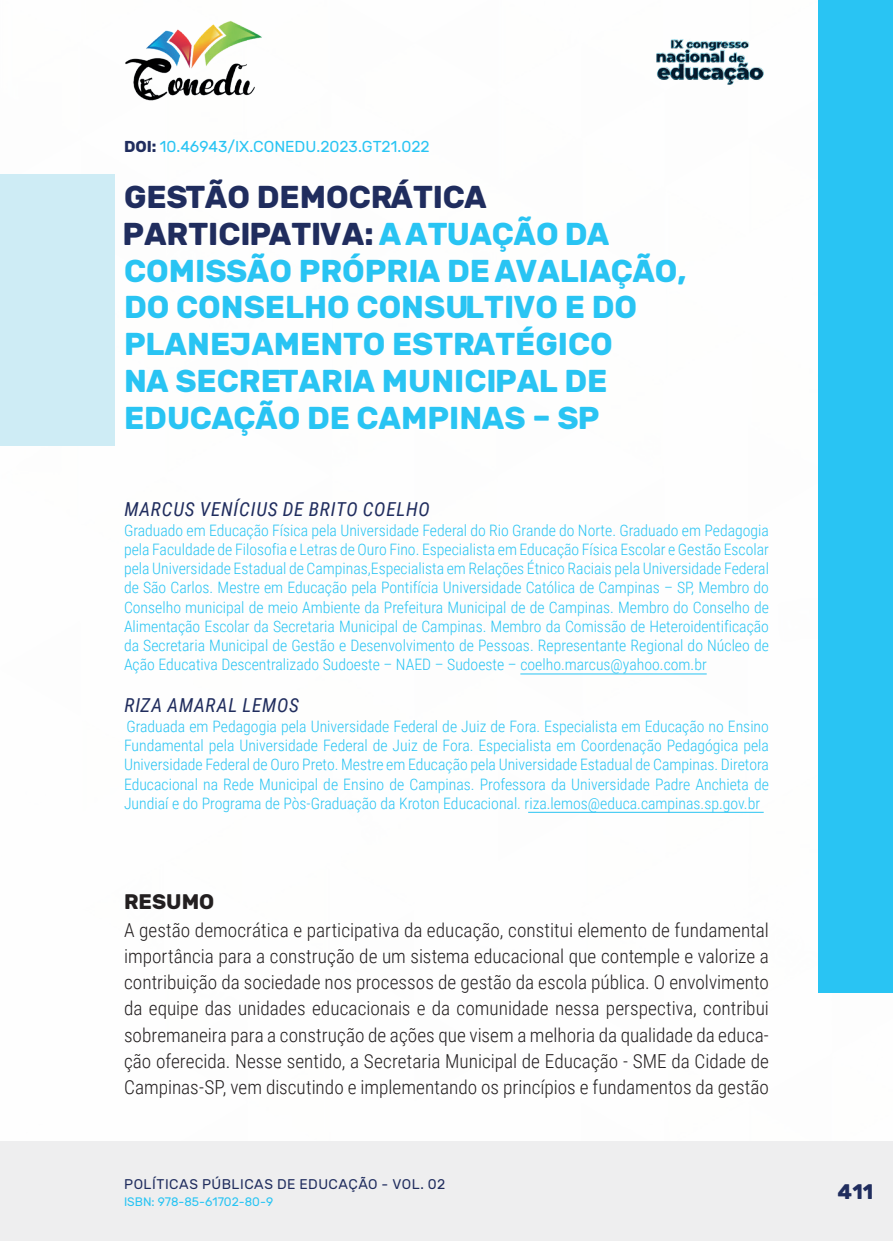
<style>
.page{position:relative;width:893px;height:1241px;background:#fff}
.page>*{position:absolute;margin:0;border:0;box-sizing:border-box;transform-origin:0 0}
._1_TITULO{font:700 31.5px/36.8px "Rubik";color:#29c4f3}
._4_RESUMO{font:700 21px "Rubik";color:#231f20}
.t1{font:700 21px "Rubik";color:#202d5e}
._5_CORPO_RESUMO{font:300 19.25px/26.2px "Roboto Condensed";color:#231f20;text-align:justify}
._2_AUTOR{font:italic 19.25px "Roboto Condensed";letter-spacing:.04em;color:#202d5e}
._3_FORMAÇÃO{font:300 15.75px/19.2px "Roboto Condensed";color:#29c4f3;text-align:justify}
._0_DOI{font:15.75px "Rubik";color:#29c4f3}
.t2{font:14px "Rubik";letter-spacing:.035em;color:#202d5e}
.t3{font:12.25px "Rubik";color:#29c4f3}
.s1{font-weight:700;color:#202d5e}
.s2{color:#202d5e}
</style>
<div class="page">
<div style="left:0;top:1141px;width:893px;height:99px;background:#eeeeef"></div>
<div style="left:819px;top:0;width:74px;height:992px;background:#29c4f3"></div>
<img style="left:125px;top:20px;width:137px;height:81px">
<img style="left:656px;top:39px;width:108px;height:46px">
<div style="left:0;top:174px;width:114px;height:272px;background:#ceecf5"></div>
<hr style="left:520px;top:673px;width:187px;height:1px;background:#29c4f3">
<hr style="left:528px;top:811px;width:236px;height:1px;background:#29c4f3">
<p class="_0_DOI" style="left:124px;top:138px;width:307px"><span class="s1">DOI:</span> 10.46943/IX.CONEDU.2023.GT21.022</p>
<p class="_1_TITULO" style="left:122px;top:180px;width:565px"><span class="s2">GESTÃO DEMOCRÁTICA<br>PARTICIPATIVA:</span> A ATUAÇÃO DA<br>COMISSÃO PRÓPRIA DE AVALIAÇÃO,<br>DO CONSELHO CONSULTIVO E DO<br>PLANEJAMENTO ESTRATÉGICO<br>NA SECRETARIA MUNICIPAL DE<br>EDUCAÇÃO DE CAMPINAS – SP</p>
<p class="_2_AUTOR" style="left:124px;top:496px;width:307px">MARCUS VENÍCIUS DE BRITO COELHO</p>
<p class="_3_FORMAÇÃO" style="left:124px;top:519px;width:646px">Graduado em Educação Física pela Universidade Federal do Rio Grande do Norte. Graduado em Pedagogia pela Faculdade de Filosofia e Letras de Ouro Fino. Especialista em Educação Física Escolar e Gestão Escolar pela Universidade Estadual de Campinas,Especialista em Relações Étnico Raciais pela Universidade Federal de São Carlos. Mestre em Educação pela Pontifícia Universidade Católica de Campinas – SP, Membro do Conselho municipal de meio Ambiente da Prefeitura Municipal de de Campinas. Membro do Conselho de Alimentação Escolar da Secretaria Municipal de Campinas. Membro da Comissão de Heteroidentificação da Secretaria Municipal de Gestão e Desenvolvimento de Pessoas. Representante Regional do Núcleo de Ação Educativa Descentralizado Sudoeste – NAED – Sudoeste – coelho.marcus@yahoo.com.br</p>
<p class="_2_AUTOR" style="left:124px;top:692px;width:176px">RIZA AMARAL LEMOS</p>
<p class="_3_FORMAÇÃO" style="left:124px;top:715px;width:646px">Graduada em Pedagogia pela Universidade Federal de Juiz de Fora. Especialista em Educação no Ensino Fundamental pela Universidade Federal de Juiz de Fora. Especialista em Coordenação Pedagógica pela Universidade Federal de Ouro Preto. Mestre em Educação pela Universidade Estadual de Campinas. Diretora Educacional na Rede Municipal de Ensino de Campinas. Professora da Universidade Padre Anchieta de Jundiaí e do Programa de Pòs-Graduação da Kroton Educacional. riza.lemos@educa.campinas.sp.gov.br</p>
<p class="_4_RESUMO" style="left:124px;top:888px;width:92px">RESUMO</p>
<p class="_5_CORPO_RESUMO" style="left:124px;top:915px;width:646px">A gestão democrática e participativa da educação, constitui elemento de fundamental importância para a construção de um sistema educacional que contemple e valorize a contribuição da sociedade nos processos de gestão da escola pública. O envolvimento da equipe das unidades educacionais e da comunidade nessa perspectiva, contribui sobremaneira para a construção de ações que visem a melhoria da qualidade da educa&shy;ção oferecida. Nesse sentido, a Secretaria Municipal de Educação - SME da Cidade de Campinas-SP, vem discutindo e implementando os princípios e fundamentos da gestão</p>
<p class="t2" style="left:124px;top:1175px;width:323px">POLÍTICAS PÚBLICAS DE EDUCAÇÃO - VOL. 02</p>
<p class="t3" style="left:124px;top:1194px;width:151px">ISBN: 978-85-61702-80-9</p>
<h2 class="t1" style="left:837px;top:1179px;width:37px">411</h2>
</div>
